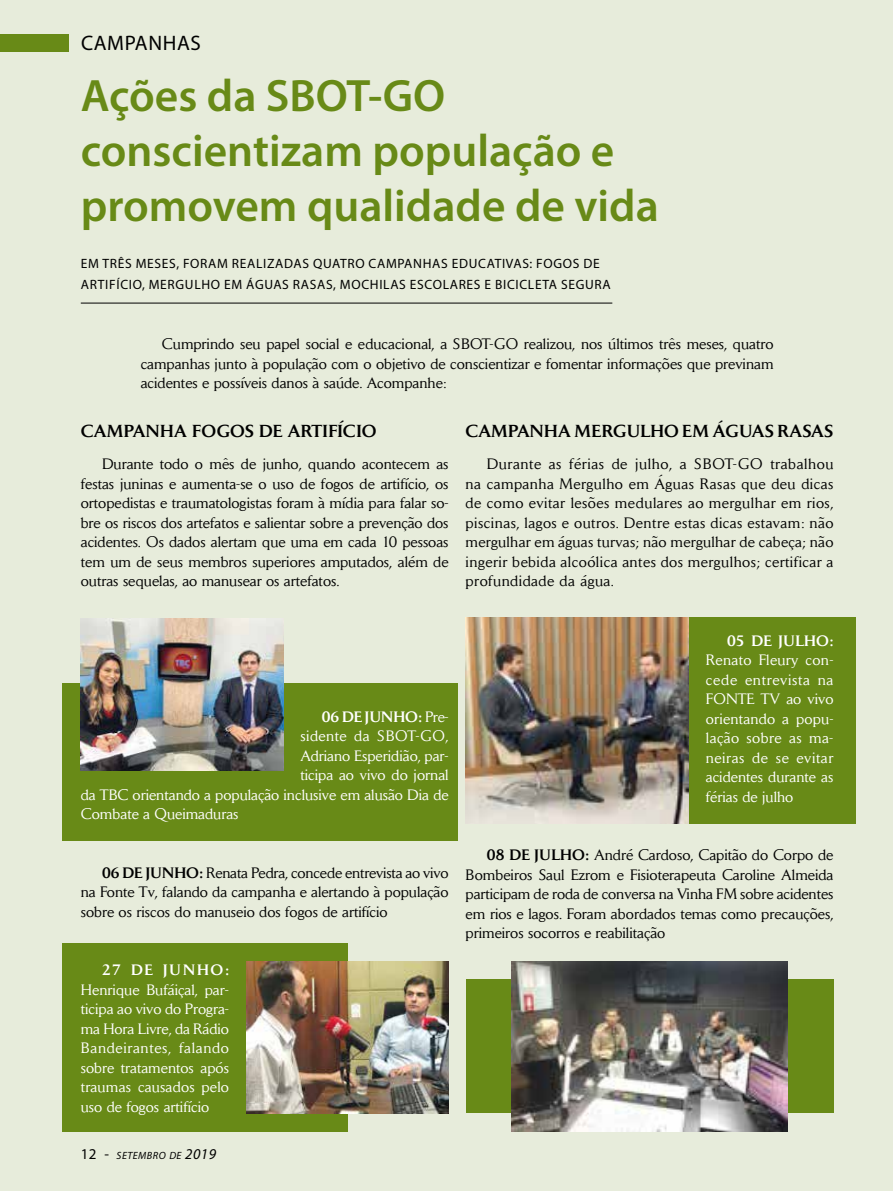
<style>
.page{position:relative;width:893px;height:1191px;background:#e7ecdb}
.page>*{position:absolute;margin:0;border:0;box-sizing:border-box;transform-origin:0 0}
.t1{font:600 45.6px/55.3px "Myriad Pro";color:#688a17}
.t2{font:21px "Myriad Pro";letter-spacing:.03em;color:#000}
.t3{font:500 17.25px "Daily News";color:#000}
.t4{font:15px/19.5px "Daily News";color:#000;text-align:justify}
.t5{font:15px/19.5px "Daily News";color:#fff;text-align:justify}
.t6{font:15px "Daily News";letter-spacing:.03em;color:#fff}
.t7{font:500 15px "Daily News";letter-spacing:.025em;color:#fff}
.t8{font:500 15px "Daily News";letter-spacing:.005em;color:#fff}
.t9{font:500 15px "Daily News";letter-spacing:.12em;color:#fff}
.t10{font:13.5px/21px "Myriad Pro";letter-spacing:.05em;color:#000}
.t11{font:italic 10.5px "Myriad Pro";letter-spacing:.045em;color:#000}
.s1{font-weight:400}
.s2{font-weight:500}
.s3{font-style:normal;font-size:15px}
.s4{font-size:15px}
</style>
<div class="page">
<div style="left:577px;top:617px;width:278px;height:206px;background:#688a17"></div>
<div style="left:466px;top:979px;width:367px;height:134px;background:#688a17"></div>
<div style="left:62px;top:943px;width:285px;height:188px;background:#688a17"></div>
<div style="left:62px;top:683px;width:395px;height:157px;background:#688a17"></div>
<div style="left:0;top:34px;width:68px;height:17px;background:#688a17"></div>
<img style="left:246px;top:961px;width:203px;height:152px">
<img style="left:81px;top:618px;width:202px;height:152px">
<hr style="left:81px;top:303px;width:531px;height:1px;background:#000">
<img style="left:466px;top:617px;width:223px;height:206px">
<img style="left:511px;top:961px;width:277px;height:170px">
<h2 class="t2" style="left:81px;top:30px;width:121px">CAMPANHAS</h2>
<h1 class="t1" style="left:81px;top:67px;width:579px">Ações da SBOT-GO conscientizam população e promovem qualidade de vida</h1>
<p class="t10" style="left:81px;top:253px;width:531px">EM TRÊS MESES, FORAM REALIZADAS QUATRO CAMPANHAS EDUCATIVAS: FOGOS DE<br>ARTIFÍCIO, MERGULHO EM ÁGUAS RASAS, MOCHILAS ESCOLARES E BICICLETA SEGURA</p>
<p class="t4" style="left:141px;top:334px;width:634px;text-indent:21px">Cumprindo seu papel social e educacional, a SBOT-GO realizou, nos últimos três meses, quatro campanhas junto à população com o objetivo de conscientizar e fomentar informações que previnam acidentes e possíveis danos à saúde. Acompanhe:</p>
<p class="t3" style="left:81px;top:421px;width:297px">CAMPANHA FOGOS DE ARTIFÍCIO</p>
<p class="t3" style="left:466px;top:421px;width:369px">CAMPANHA MERGULHO EM ÁGUAS RASAS</p>
<p class="t4" style="left:81px;top:454px;width:369px;text-indent:21px">Durante todo o mês de junho, quando acontecem as festas juninas e aumenta-se o uso de fogos de artifício, os ortopedistas e traumatologistas foram à mídia para falar so&shy;bre os riscos dos artefatos e salientar sobre a prevenção dos acidentes. Os dados alertam que uma em cada 10 pessoas tem um de seus membros superiores amputados, além de outras sequelas, ao manusear os artefatos.</p>
<p class="t4" style="left:466px;top:454px;width:369px;text-indent:21px">Durante as férias de julho, a SBOT-GO trabalhou na campanha Mergulho em Águas Rasas que deu dicas de como evitar lesões medulares ao mergulhar em rios, piscinas, lagos e outros. Dentre estas dicas estavam: não mergulhar em águas turvas; não mergulhar de cabeça; não ingerir bebida alcoólica antes dos mergulhos; certificar a profundidade da água.</p>
<p class="t7" style="left:322px;top:707px;width:129px">06 DE JUNHO: <span class="s1">Pre-</span></p>
<p class="t6" style="left:300px;top:726px;width:150px">sidente da SBOT-GO,</p>
<p class="t5" style="left:300px;top:745px;width:150px">Adriano Esperidião, par-</p>
<p class="t5" style="left:300px;top:765px;width:150px">ticipa ao vivo do jornal</p>
<p class="t5" style="left:81px;top:784px;width:369px">da TBC orientando a população inclusive em alusão Dia de</p>
<p class="t5" style="left:81px;top:804px;width:159px">Combate a Queimaduras</p>
<p class="t4" style="left:81px;top:862px;width:369px;text-indent:21px"><span class="s2">06 DE JUNHO:</span> Renata Pedra, concede entrevista ao vivo na Fonte Tv, falando da campanha e alertando à população sobre os riscos do manuseio dos fogos de artifício</p>
<p class="t9" style="left:102px;top:960px;width:128px">27 DE JUNHO:</p>
<p class="t5" style="left:81px;top:979px;width:150px">Henrique Bufáiçal, par&shy;ticipa ao vivo do Progra&shy;ma Hora Livre, da Rádio Bandeirantes, falando sobre tratamentos após traumas causados pelo uso de fogos artifício</p>
<p class="t11" style="left:81px;top:1148px;width:137px"><span class="s3">12 -</span> SETEMBRO DE <span class="s4">2019</span></p>
<p class="t8" style="left:727px;top:631px;width:108px">05 DE JULHO:</p>
<p class="t5" style="left:706px;top:650px;width:129px">Renato Fleury con&shy;cede entrevista na FONTE TV ao vivo orientando a popu&shy;lação sobre as ma&shy;neiras de se evitar acidentes durante as férias de julho</p>
<p class="t4" style="left:466px;top:845px;width:369px;text-indent:21px"><span class="s2">08 DE JULHO:</span> André Cardoso, Capitão do Corpo de Bombeiros Saul Ezrom e Fisioterapeuta Caroline Almeida participam de roda de conversa na Vinha FM sobre acidentes em rios e lagos. Foram abordados temas como precauções, primeiros socorros e reabilitação</p>
</div>
